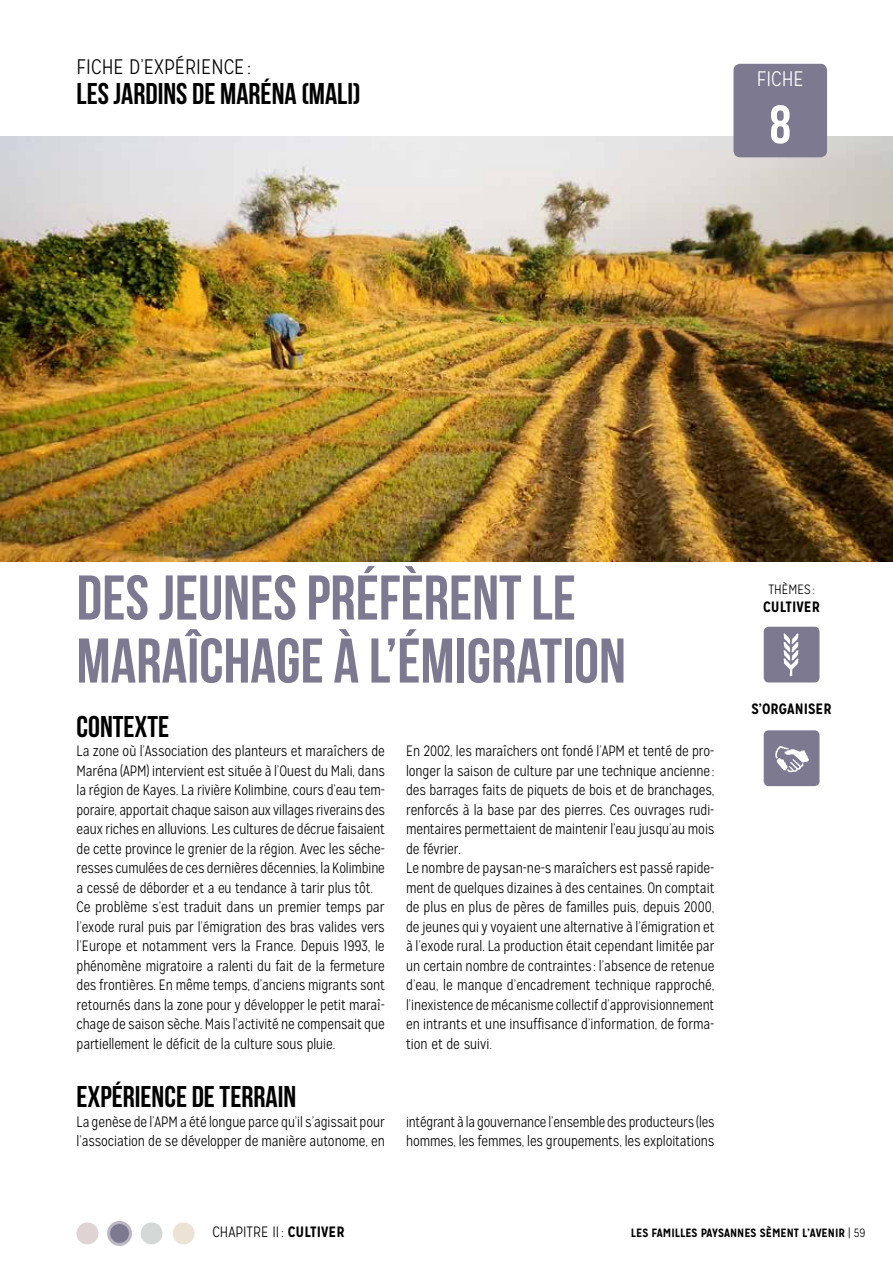
<style>
.page{position:relative;width:893px;height:1263px;background:#fff}
.page>*{position:absolute;margin:0;border:0;box-sizing:border-box;transform-origin:0 0}
.t1{font:63px/63px "Bebas Neue";color:#7d7991}
.t2{font:54px "Bebas Neue";color:#fff}
.t3{font:30px "Bebas Neue";color:#000}
.t4{font:300 21px "Mission Gothic";color:#000}
.t5{font:300 21px "Mission Gothic";color:#fff}
.t6{font:300 15px/19.5px "Mission Gothic";letter-spacing:-.005em;color:#000;scale:.95 1}
.t7{font:300 15px/19.5px "Mission Gothic";letter-spacing:-.005em;color:#000;scale:.93 1}
.t8{font:300 15px "Mission Gothic";letter-spacing:-.005em;color:#000}
.t9{font:700 15px "Mission Gothic";color:#000}
.t10{font:300 13.5px "Mission Gothic";color:#000}
.t11{font:700 12px "Mission Gothic";color:#000}
.s1{font-weight:700}
.s2{font-weight:300}
</style>
<div class="page">
<img style="left:0;top:136px;width:893px;height:425px">
<div style="left:734px;top:65px;width:92px;height:91px;background:#7d7991;border-radius:6px"></div>
<div style="left:733px;top:64px;width:94px;height:93px;border:2px solid #7d7991;border-radius:6px"></div>
<div style="left:141px;top:1222px;width:22px;height:22px;background:#d4d8d7;border-radius:50%"></div>
<div style="left:173px;top:1222px;width:22px;height:22px;background:#ede2d6;border-radius:50%"></div>
<div style="left:109px;top:1222px;width:21px;height:22px;background:#7d7991;border-radius:50%"></div>
<div style="left:107px;top:1221px;width:25px;height:25px;border:3px solid #bab6c4;border-radius:50%"></div>
<div style="left:77px;top:1222px;width:21px;height:22px;background:#dfd3d4;border-radius:50%"></div>
<div style="left:764px;top:627px;width:55px;height:55px;background:#7d7991;border-radius:4px"></div>
<img style="left:783px;top:633px;width:16px;height:44px">
<div style="left:764px;top:627px;width:55px;height:55px;border:2px solid #7d7991;border-radius:4px"></div>
<img style="left:764px;top:733px;width:55px;height:52px">
<div style="left:764px;top:730px;width:55px;height:56px;border:2px solid #7d7991;border-radius:4px"></div>
<h3 class="t4" style="left:77px;top:54px;width:176px">FICHE D’EXPÉRIENCE :</h3>
<h3 class="t3" style="left:77px;top:77px;width:286px">LES JARDINS DE MARÉNA (MALI)</h3>
<h3 class="t5" style="left:757px;top:67px;width:49px">FICHE</h3>
<h2 class="t2" style="left:770px;top:95px;width:23px">8</h2>
<h1 class="t1" style="left:77px;top:565px;width:551px">DES JEUNES PRÉFÈRENT LE<br>MARAÎCHAGE À L’ÉMIGRATION</h1>
<h3 class="t3" style="left:77px;top:710px;width:94px">CONTEXTE</h3>
<p class="t6" style="left:77px;top:741px;width:326px">La zone où l’Association des planteurs et maraîchers de Maréna (APM) intervient est située à l’Ouest du Mali, dans la région de Kayes. La rivière Kolimbine, cours d’eau tem&shy;poraire, apportait chaque saison aux villages riverains des eaux riches en alluvions. Les cultures de décrue faisaient de cette province le grenier de la région. Avec les séche&shy;resses cumulées de ces dernières décennies, la Kolimbine a cessé de déborder et a eu tendance à tarir plus tôt.<br>Ce problème s’est traduit dans un premier temps par l’exode rural puis par l’émigration des bras valides vers l’Europe et notamment vers la France. Depuis 1993, le phénomène migratoire a ralenti du fait de la fermeture des frontières. En même temps, d’anciens migrants sont retournés dans la zone pour y développer le petit maraî&shy;chage de saison sèche. Mais l’activité ne compensait que partiellement le déficit de la culture sous pluie.</p>
<p class="t6" style="left:406px;top:741px;width:326px">En 2002, les maraîchers ont fondé l’APM et tenté de pro&shy;longer la saison de culture par une technique ancienne: des barrages faits de piquets de bois et de branchages, renforcés à la base par des pierres. Ces ouvrages rudi&shy;mentaires permettaient de maintenir l’eau jusqu’au mois de février.<br>Le nombre de paysan-ne-s maraîchers est passé rapide&shy;ment de quelques dizaines à des centaines. On comptait de plus en plus de pères de familles puis, depuis 2000, de jeunes qui y voyaient une alternative à l’émigration et à l’exode rural. La production était cependant limitée par un certain nombre de contraintes : l’absence de retenue d’eau, le manque d’encadrement technique rapproché, l’inexistence de mécanisme collectif d’approvisionnement en intrants et une insuffisance d’information, de forma&shy;tion et de suivi.</p>
<h3 class="t3" style="left:77px;top:1080px;width:221px">EXPÉRIENCE DE TERRAIN</h3>
<p class="t6" style="left:77px;top:1112px;width:326px">La genèse de l’APM a été longue parce qu’il s’agissait pour l’association de se développer de manière autonome, en</p>
<p class="t7" style="left:406px;top:1112px;width:333px">intégrant à la gouvernance l’ensemble des producteurs (les hommes, les femmes, les groupements, les exploitations</p>
<p class="t10" style="left:768px;top:582px;width:48px">THÈMES :</p>
<p class="t9" style="left:763px;top:598px;width:59px">CULTIVER</p>
<p class="t9" style="left:751px;top:699px;width:82px">S’ORGANISER</p>
<p class="t8" style="left:212px;top:1223px;width:134px">CHAPITRE II : <span class="s1">CULTIVER</span></p>
<p class="t11" style="left:631px;top:1225px;width:236px">LES FAMILLES PAYSANNES SÈMENT L’AVENIR <span class="s2">| 59</span></p>
</div>
